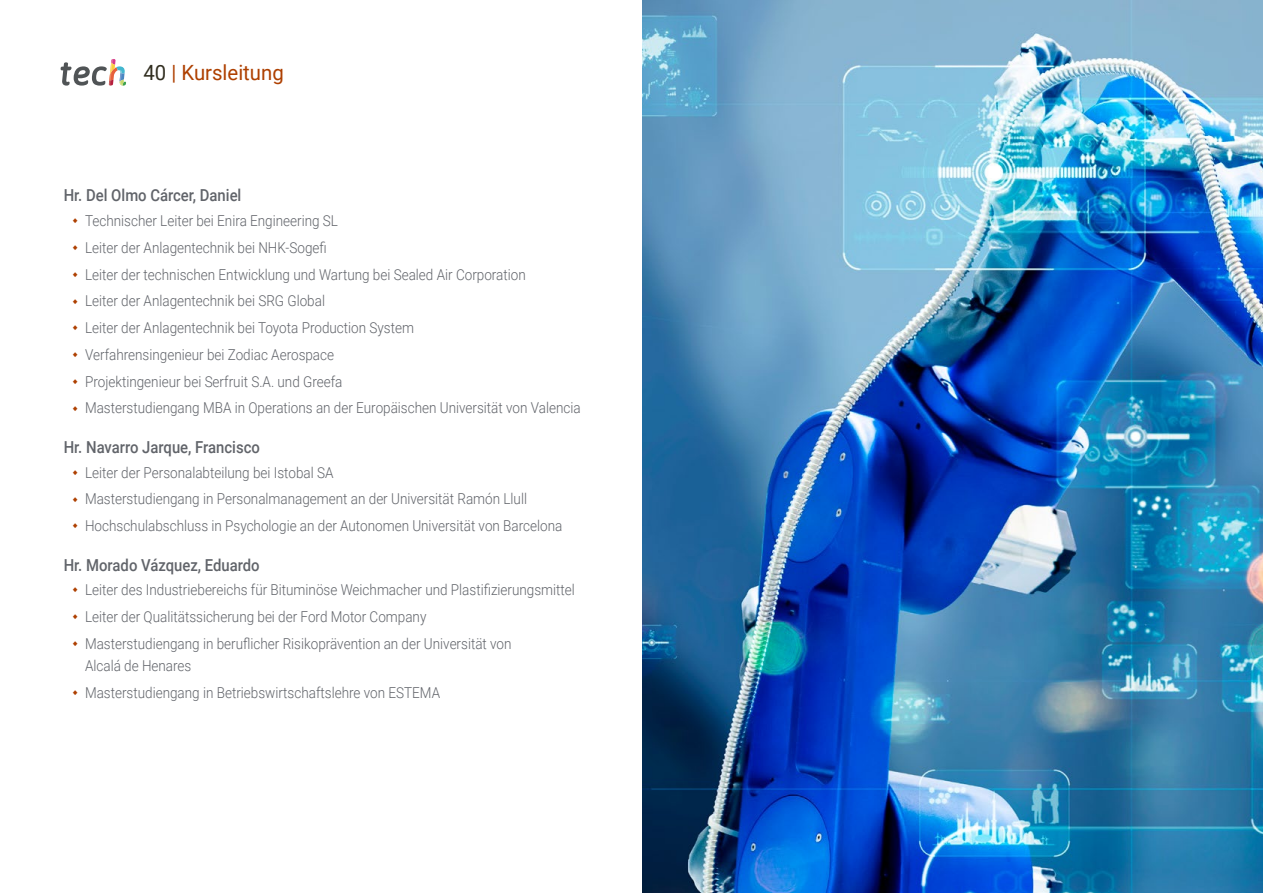
<style>
.page{position:relative;width:1263px;height:893px;background:#fff}
.page>*{position:absolute;margin:0;border:0;box-sizing:border-box;transform-origin:0 0}
.t1{font:21px "Roboto";color:#ae4000}
.t2{font:500 16.5px "Roboto";color:#61646a;scale:.9 1}
.t3{font:300 15px/26.7px "Roboto";color:#61646a;scale:.9 1}
.s1{color:#312e20}
</style>
<div class="page">
<img style="left:642px;top:0;width:621px;height:893px">
<svg style="left:61px;top:59px;width:65px;height:27px"></svg>
<h1 class="t1" style="left:144px;top:57px;width:142px"><span class="s1">40</span> | Kursleitung</h1>
<p class="t2" style="left:64px;top:184px;width:199px">Hr. Del Olmo Cárcer, Daniel</p>
<p class="t3" style="left:85px;top:207px;width:552px">Technischer Leiter bei Enira Engineering SL<br>Leiter der Anlagentechnik bei NHK-Sogefi<br>Leiter der technischen Entwicklung und Wartung bei Sealed Air Corporation<br>Leiter der Anlagentechnik bei SRG Global<br>Leiter der Anlagentechnik bei Toyota Production System<br>Verfahrensingenieur bei Zodiac Aerospace<br>Projektingenieur bei Serfruit S.A. und Greefa<br>Masterstudiengang MBA in Operations an der Europäischen Universität von Valencia</p>
<p class="t2" style="left:64px;top:435px;width:219px">Hr. Navarro Jarque, Francisco</p>
<p class="t3" style="left:85px;top:458px;width:532px">Leiter der Personalabteilung bei Istobal SA<br>Masterstudiengang in Personalmanagement an der Universität Ramón Llull<br>Hochschulabschluss in Psychologie an der Autonomen Universität von Barcelona</p>
<p class="t2" style="left:64px;top:553px;width:219px">Hr. Morado Vázquez, Eduardo</p>
<p class="t3" style="left:85px;top:576px;width:546px">Leiter des Industriebereichs für Bituminöse Weichmacher und Plastifizierungsmittel<br>Leiter der Qualitätssicherung bei der Ford Motor Company<br>Masterstudiengang in beruflicher Risikoprävention an der Universität von</p>
<p class="t3" style="left:85px;top:652px;width:396px">Alcalá de Henares<br>Masterstudiengang in Betriebswirtschaftslehre von ESTEMA</p>
</div>
